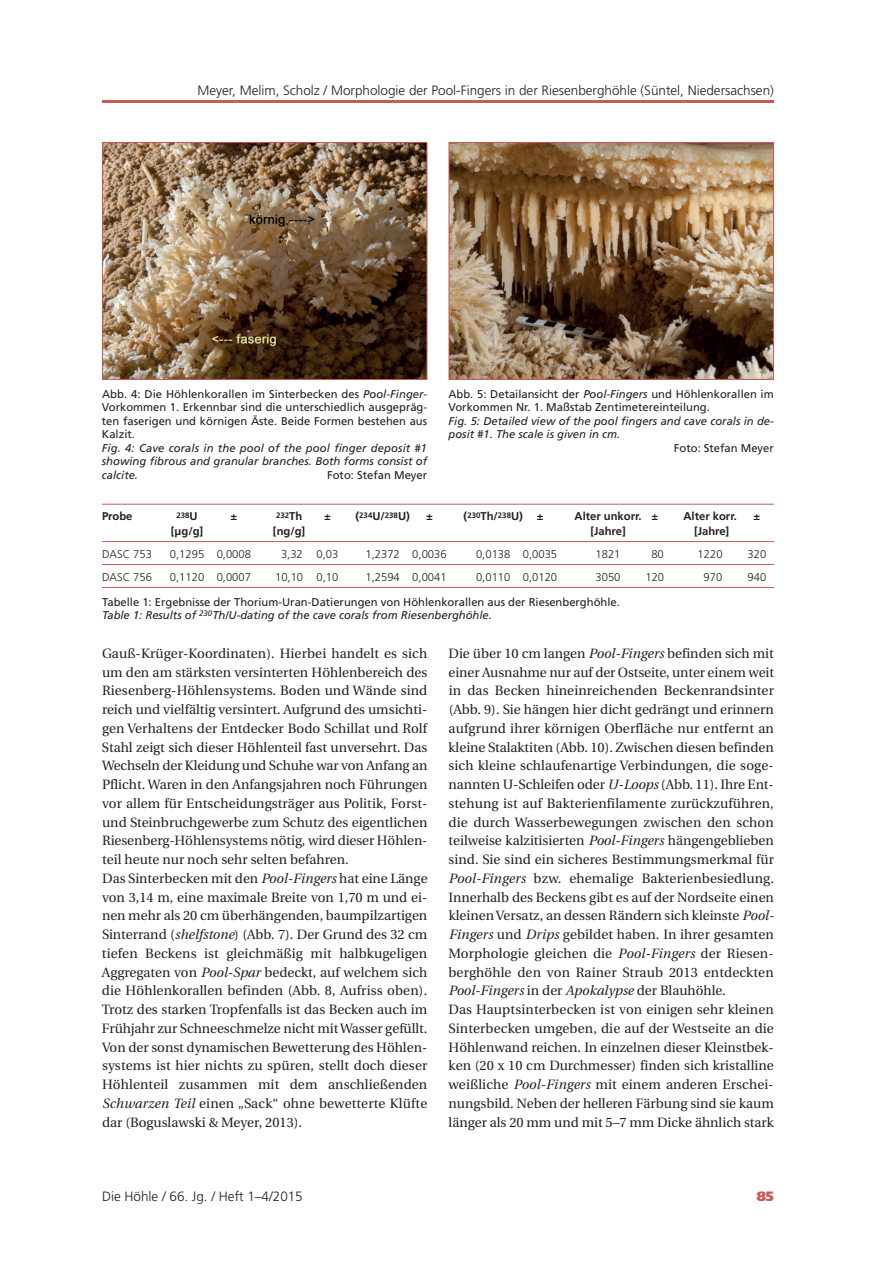
<style>
.page{position:relative;width:893px;height:1263px;background:#fff}
.page>*{position:absolute;margin:0;border:0;box-sizing:border-box;transform-origin:0 0}
.t1{font:13.5px/18.8px "Utopia";color:#231f20}
.t2{font:300 13.5px "Frutiger";color:#231f20}
.t3{font:900 13.5px "Frutiger";color:#c75b59}
.t4{font:11.25px/13.5px "Frutiger";color:#231f20}
.t5{font:italic 11.25px/13.5px "Frutiger";color:#231f20;text-align:justify}
.t6{font:300 11.25px "Frutiger";color:#231f20}
.t7{font:700 11.25px "Frutiger";color:#231f20}
.t8{font:700 7.8px "Frutiger";color:#231f20}
.s1{font-style:italic}
.s2{font-size:11.25px}
</style>
<div class="page">
<hr style="left:102px;top:100px;width:672px;height:3px;background:#c75b59">
<hr style="left:102px;top:504px;width:672px;height:1px;background:#c75b59">
<hr style="left:102px;top:541px;width:672px;height:1px;background:#c75b59">
<hr style="left:102px;top:564px;width:672px;height:1px;background:#c75b59">
<hr style="left:102px;top:587px;width:672px;height:1px;background:#c75b59">
<img style="left:104px;top:144px;width:321px;height:234px">
<div style="left:102px;top:142px;width:325px;height:238px;border:1px solid #c75b59"></div>
<img style="left:451px;top:144px;width:321px;height:234px">
<div style="left:449px;top:142px;width:325px;height:238px;border:1px solid #c75b59"></div>
<p class="t2" style="left:197px;top:85px;width:578px">Meyer, Melim, Scholz / Morphologie der Pool-Fingers in der Riesenberghöhle (Süntel, Niedersachsen)</p>
<p class="t4" style="left:102px;top:388px;width:327px;text-align:justify">Abb. 4: Die Höhlenkorallen im Sinterbecken des <span class="s1">Pool-Finger-</span>Vorkommen 1. Erkennbar sind die unterschiedlich ausgepräg&shy;ten faserigen und körnigen Äste. Beide Formen bestehen aus Kalzit.</p>
<p class="t5" style="left:102px;top:442px;width:327px">Fig. 4: Cave corals in the pool of the pool finger deposit #1 showing fibrous and granular branches. Both forms consist of calcite.</p>
<p class="t4" style="left:327px;top:469px;width:102px">Foto: Stefan Meyer</p>
<p class="t4" style="left:448px;top:388px;width:327px">Abb. 5: Detailansicht der <span class="s1">Pool-Fingers</span> und Höhlenkorallen im<br>Vorkommen Nr. 1. Maßstab Zentimetereinteilung.</p>
<p class="t5" style="left:449px;top:415px;width:327px">Fig. 5: Detailed view of the pool fingers and cave corals in de&shy;posit #1. The scale is given in cm.</p>
<p class="t4" style="left:674px;top:442px;width:101px">Foto: Stefan Meyer</p>
<p class="t7" style="left:102px;top:512px;width:32px">Probe</p>
<p class="t8" style="left:176px;top:512px;width:23px">238<span class="s2">U</span></p>
<p class="t7" style="left:230px;top:512px;width:8px">±</p>
<p class="t8" style="left:276px;top:512px;width:28px">232<span class="s2">Th</span></p>
<p class="t7" style="left:324px;top:512px;width:8px">±</p>
<p class="t8" style="left:356px;top:512px;width:56px"><span class="s2">(</span>234<span class="s2">U/</span>238<span class="s2">U)</span></p>
<p class="t7" style="left:426px;top:512px;width:8px">±</p>
<p class="t7" style="left:464px;top:512px;width:81px">(<sup>230</sup>Th/<sup>238</sup>U) ±</p>
<p class="t7" style="left:575px;top:512px;width:85px">Alter unkorr. ±</p>
<p class="t7" style="left:683px;top:512px;width:55px">Alter korr.</p>
<p class="t7" style="left:753px;top:512px;width:8px">±</p>
<p class="t7" style="left:171px;top:526px;width:34px">[µg/g]</p>
<p class="t7" style="left:273px;top:526px;width:34px">[ng/g]</p>
<p class="t7" style="left:590px;top:526px;width:37px">[Jahre]</p>
<p class="t7" style="left:694px;top:526px;width:37px">[Jahre]</p>
<p class="t6" style="left:102px;top:549px;width:51px">DASC 753</p>
<p class="t6" style="left:170px;top:549px;width:83px">0,1295 0,0008</p>
<p class="t6" style="left:281px;top:549px;width:59px">3,32 0,03</p>
<p class="t6" style="left:366px;top:549px;width:83px">1,2372 0,0036</p>
<p class="t6" style="left:476px;top:549px;width:83px">0,0138 0,0035</p>
<p class="t6" style="left:596px;top:549px;width:26px">1821</p>
<p class="t6" style="left:651px;top:549px;width:14px">80</p>
<p class="t6" style="left:698px;top:549px;width:26px">1220</p>
<p class="t6" style="left:747px;top:549px;width:20px">320</p>
<p class="t6" style="left:102px;top:572px;width:51px">DASC 756</p>
<p class="t6" style="left:170px;top:572px;width:83px">0,1120 0,0007</p>
<p class="t6" style="left:275px;top:572px;width:65px">10,10 0,10</p>
<p class="t6" style="left:366px;top:572px;width:83px">1,2594 0,0041</p>
<p class="t6" style="left:476px;top:572px;width:83px">0,0110 0,0120</p>
<p class="t6" style="left:596px;top:572px;width:26px">3050</p>
<p class="t6" style="left:645px;top:572px;width:20px">120</p>
<p class="t6" style="left:703px;top:572px;width:20px">970</p>
<p class="t6" style="left:747px;top:572px;width:20px">940</p>
<p class="t4" style="left:102px;top:596px;width:519px">Tabelle 1: Ergebnisse der Thorium-Uran-Datierungen von Höhlenkorallen aus der Riesenberghöhle.<br><span class="s1">Table 1: Results of</span> <sup>230</sup><span class="s1">Th/U-dating of the cave corals from Riesenberghöhle.</span></p>
<p class="t1" style="left:102px;top:645px;width:327px">Gauß-Krüger-Koordinaten). Hierbei handelt es sich um den am stärksten versinterten Höhlenbereich des Riesenberg-Höhlensystems. Boden und Wände sind reich und vielfältig versintert. Aufgrund des umsichti&shy;gen Verhaltens der Entdecker Bodo Schillat und Rolf Stahl zeigt sich dieser Höhlenteil fast unversehrt. Das Wechseln der Kleidung und Schuhe war von Anfang an Pflicht. Waren in den Anfangsjahren noch Führungen vor allem für Entscheidungsträger aus Politik, Forst&shy;und Steinbruchgewerbe zum Schutz des eigentlichen Riesenberg-Höhlensystems nötig, wird dieser Höhlen&shy;teil heute nur noch sehr selten befahren.<br>Das Sinterbecken mit den <span class="s1">Pool-Fingers</span> hat eine Länge von 3,14 m, eine maximale Breite von 1,70 m und ei&shy;nen mehr als 20 cm überhängenden, baumpilzartigen Sinterrand (<span class="s1">shelfstone</span>) (Abb. 7). Der Grund des 32 cm tiefen Beckens ist gleichmäßig mit halbkugeligen Aggregaten von <span class="s1">Pool-Spar</span> bedeckt, auf welchem sich die Höhlenkorallen befinden (Abb. 8, Aufriss oben).<br>Trotz des starken Tropfenfalls ist das Becken auch im Frühjahr zur Schneeschmelze nicht mit Wasser gefüllt.<br>Von der sonst dynamischen Bewetterung des Höhlen&shy;systems ist hier nichts zu spüren, stellt doch dieser Höhlenteil zusammen mit dem anschließenden <span class="s1">Schwarzen Teil</span> einen „Sack“ ohne bewetterte Klüfte dar (Boguslawski &amp; Meyer, 2013).</p>
<p class="t1" style="left:448px;top:645px;width:327px">Die über 10 cm langen <span class="s1">Pool-Fingers</span> befinden sich mit einer Ausnahme nur auf der Ostseite, unter einem weit in das Becken hineinreichenden Beckenrandsinter (Abb. 9). Sie hängen hier dicht gedrängt und erinnern aufgrund ihrer körnigen Oberfläche nur entfernt an kleine Stalaktiten (Abb. 10). Zwischen diesen befinden sich kleine schlaufenartige Verbindungen, die soge&shy;nannten U-Schleifen oder <span class="s1">U-Loops</span> (Abb. 11). Ihre Ent&shy;stehung ist auf Bakterienfilamente zurückzuführen, die durch Wasserbewegungen zwischen den schon teilweise kalzitisierten <span class="s1">Pool-Fingers</span> hängengeblieben sind. Sie sind ein sicheres Bestimmungsmerkmal für <span class="s1">Pool-Fingers</span> bzw. ehemalige Bakterienbesiedlung.<br>Innerhalb des Beckens gibt es auf der Nordseite einen kleinen Versatz, an dessen Rändern sich kleinste <span class="s1">Pool-Fingers</span> und <span class="s1">Drips</span> gebildet haben. In ihrer gesamten Morphologie gleichen die <span class="s1">Pool-Fingers</span> der Riesen&shy;berghöhle den von Rainer Straub 2013 entdeckten <span class="s1">Pool-Fingers</span> in der <span class="s1">Apokalypse</span> der Blauhöhle.<br>Das Hauptsinterbecken ist von einigen sehr kleinen Sinterbecken umgeben, die auf der Westseite an die Höhlenwand reichen. In einzelnen dieser Kleinstbek&shy;ken (20 x 10 cm Durchmesser) finden sich kristalline weißliche <span class="s1">Pool-Fingers</span> mit einem anderen Erschei&shy;nungsbild. Neben der helleren Färbung sind sie kaum länger als 20 mm und mit 5–7 mm Dicke ähnlich stark</p>
<p class="t2" style="left:102px;top:1191px;width:202px">Die Höhle / 66. Jg. / Heft 1–4/2015</p>
<p class="t3" style="left:757px;top:1191px;width:19px">85</p>
</div>
